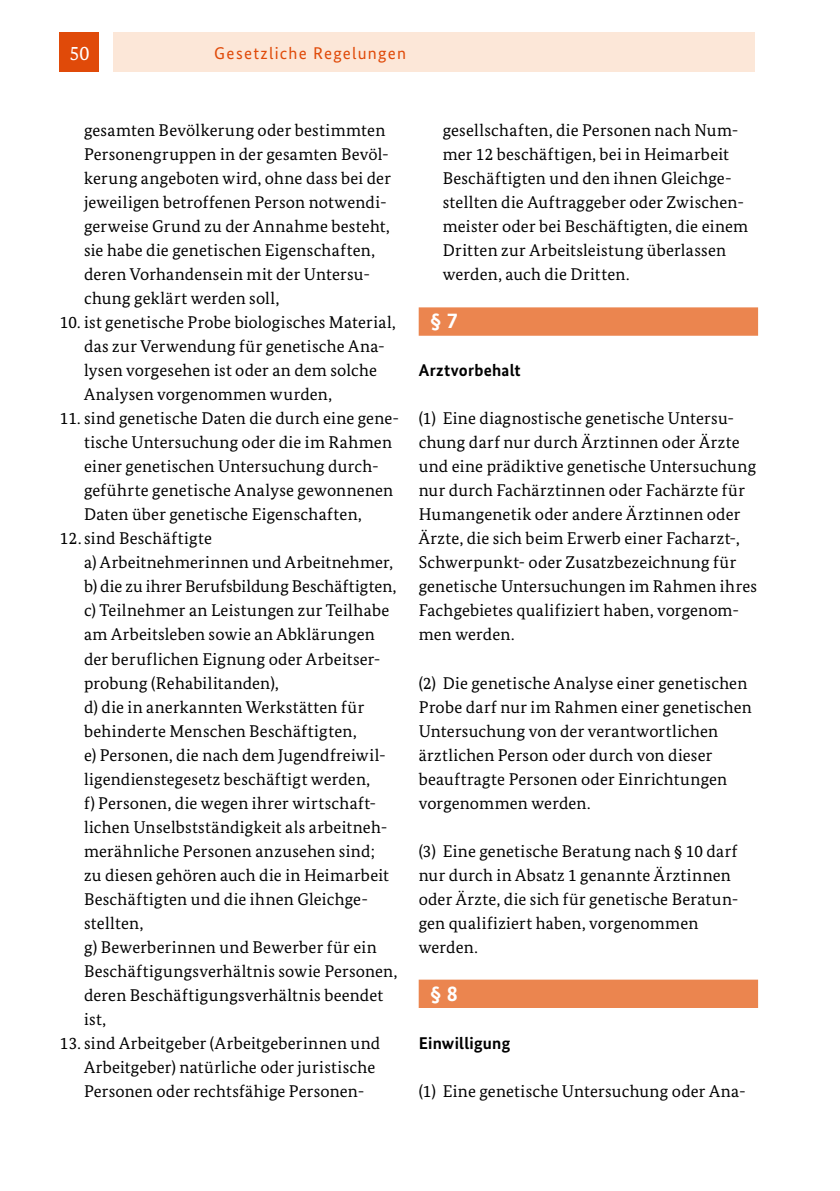
<style>
.page{position:relative;width:840px;height:1191px;background:#fff}
.page>*{position:absolute;margin:0;border:0;box-sizing:border-box;transform-origin:0 0}
.Paragraph_H3{font:700 22px "Bundes Sans";color:#fff}
.t1{font:20px "Bundes Serif";color:#fff}
.Para_para_fließ{font:17px/24px "Bundes Serif";letter-spacing:.01em;color:#000}
.Para_para_SHL_H4_mit_H3{font:700 17px "Bundes Sans";letter-spacing:.015em;color:#000}
.t2{font:17px "Bundes Sans";letter-spacing:.07em;color:#e04a09}
</style>
<div class="page">
<div style="left:59px;top:32px;width:40px;height:40px;background:#e04a09"></div>
<div style="left:113px;top:32px;width:641px;height:40px;background:#fce7d8"></div>
<div style="left:418px;top:307px;width:339px;height:29px;background:#eb854f"></div>
<div style="left:418px;top:979px;width:339px;height:29px;background:#eb854f"></div>
<p class="t1" style="left:69px;top:41px;width:21px">50</p>
<p class="t2" style="left:214px;top:43px;width:193px">Gesetzliche Regelungen</p>
<p class="Para_para_fließ" style="left:84px;top:118px;width:308px">gesamten Bevölkerung oder bestimmten Personengruppen in der gesamten Bevöl&shy;kerung angeboten wird, ohne dass bei der jeweiligen betroffenen Person notwendi&shy;gerweise Grund zu der Annahme besteht, sie habe die genetischen Eigenschaften, deren Vorhandensein mit der Untersu&shy;chung geklärt werden soll,</p>
<p class="Para_para_fließ" style="left:84px;top:310px;width:313px;text-indent:-24px">10. ist genetische Probe biologisches Material, das zur Verwendung für genetische Ana&shy;lysen vorgesehen ist oder an dem solche Analysen vorgenommen wurden,</p>
<p class="Para_para_fließ" style="left:84px;top:406px;width:316px;text-indent:-24px">11. sind genetische Daten die durch eine gene&shy;tische Untersuchung oder die im Rahmen einer genetischen Untersuchung durch&shy;geführte genetische Analyse gewonnenen Daten über genetische Eigenschaften,</p>
<p class="Para_para_fließ" style="left:84px;top:526px;width:314px;text-indent:-24px">12.sind Beschäftigte<br>a) Arbeitnehmerinnen und Arbeitnehmer, b) die zu ihrer Berufsbildung Beschäftigten, c) Teilnehmer an Leistungen zur Teilhabe am Arbeitsleben sowie an Abklärungen der beruflichen Eignung oder Arbeitser&shy;probung (Rehabilitanden),<br>d) die in anerkannten Werkstätten für behinderte Menschen Beschäftigten,<br>e) Personen, die nach dem Jugendfreiwil&shy;ligendienstegesetz beschäftigt werden,<br>f) Personen, die wegen ihrer wirtschaft&shy;lichen Unselbstständigkeit als arbeitneh&shy;merähnliche Personen anzusehen sind;<br>zu diesen gehören auch die in Heimarbeit Beschäftigten und die ihnen Gleichge&shy;stellten,<br>g) Bewerberinnen und Bewerber für ein Beschäftigungsverhältnis sowie Personen, deren Beschäftigungsverhältnis beendet ist,</p>
<p class="Para_para_fließ" style="left:84px;top:1030px;width:297px;text-indent:-24px">13. sind Arbeitgeber (Arbeitgeberinnen und<br>Arbeitgeber) natürliche oder juristische<br>Personen oder rechtsfähige Personen-</p>
<p class="Para_para_fließ" style="left:442px;top:118px;width:307px">gesellschaften, die Personen nach Num&shy;mer 12 beschäftigen, bei in Heimarbeit Beschäftigten und den ihnen Gleichge&shy;stellten die Auftraggeber oder Zwischen&shy;meister oder bei Beschäftigten, die einem Dritten zur Arbeitsleistung überlassen werden, auch die Dritten.</p>
<h3 class="Paragraph_H3" style="left:430px;top:307px;width:29px">§ 7</h3>
<h3 class="Para_para_SHL_H4_mit_H3" style="left:418px;top:360px;width:103px">Arztvorbehalt</h3>
<p class="Para_para_fließ" style="left:418px;top:406px;width:339px">(1) Eine diagnostische genetische Untersu&shy;chung darf nur durch Ärztinnen oder Ärzte und eine prädiktive genetische Untersuchung nur durch Fachärztinnen oder Fachärzte für Humangenetik oder andere Ärztinnen oder Ärzte, die sich beim Erwerb einer Facharzt-, Schwerpunkt- oder Zusatzbezeichnung für genetische Untersuchungen im Rahmen ihres Fachgebietes qualifiziert haben, vorgenom&shy;men werden.</p>
<p class="Para_para_fließ" style="left:418px;top:670px;width:334px">(2) Die genetische Analyse einer genetischen Probe darf nur im Rahmen einer genetischen Untersuchung von der verantwortlichen ärztlichen Person oder durch von dieser beauftragte Personen oder Einrichtungen vorgenommen werden.</p>
<p class="Para_para_fließ" style="left:418px;top:838px;width:321px">(3) Eine genetische Beratung nach § 10 darf nur durch in Absatz 1 genannte Ärztinnen oder Ärzte, die sich für genetische Beratun&shy;gen qualifiziert haben, vorgenommen werden.</p>
<h3 class="Paragraph_H3" style="left:430px;top:979px;width:29px">§ 8</h3>
<h3 class="Para_para_SHL_H4_mit_H3" style="left:418px;top:1032px;width:93px">Einwilligung</h3>
<p class="Para_para_fließ" style="left:418px;top:1078px;width:328px">(1) Eine genetische Untersuchung oder Ana-</p>
</div>
